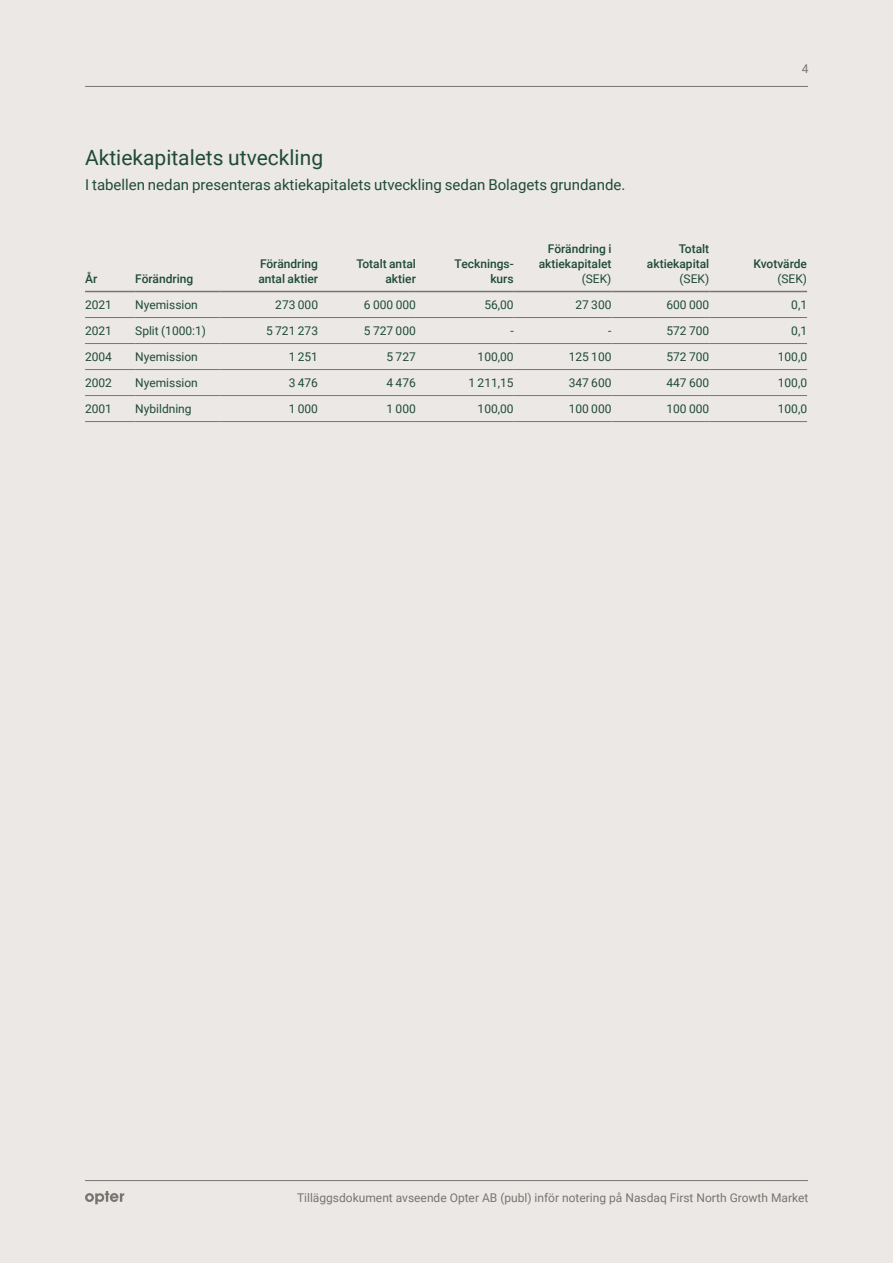
<style>
.page{position:relative;width:893px;height:1263px;background:#ebe8e5}
.page>*{position:absolute;margin:0;border:0;box-sizing:border-box;transform-origin:0 0}
.t1{font:21px "Roboto";color:#204a3c}
.t2{font:15px "Roboto";color:#204a3c}
.t3{font:12px "Roboto";color:#204a3c}
.t4{font:500 12px/15px "Roboto";color:#204a3c;text-align:right}
.t5{font:12px "Roboto";color:#787470}
</style>
<div class="page">
<hr style="left:85px;top:1180px;width:723px;height:1px;background:#787470">
<hr style="left:85px;top:86px;width:723px;height:1px;background:#787470">
<svg style="left:85px;top:1191px;width:39px;height:13px"></svg>
<hr style="left:85px;top:317px;width:50px;height:1px;background:#787470">
<hr style="left:135px;top:317px;width:85px;height:1px;background:#787470">
<hr style="left:220px;top:317px;width:98px;height:1px;background:#787470">
<hr style="left:318px;top:317px;width:98px;height:1px;background:#787470">
<hr style="left:416px;top:317px;width:98px;height:1px;background:#787470">
<hr style="left:514px;top:317px;width:97px;height:1px;background:#787470">
<hr style="left:611px;top:317px;width:98px;height:1px;background:#787470">
<hr style="left:709px;top:317px;width:98px;height:1px;background:#787470">
<hr style="left:85px;top:343px;width:50px;height:1px;background:#787470">
<hr style="left:135px;top:343px;width:85px;height:1px;background:#787470">
<hr style="left:220px;top:343px;width:98px;height:1px;background:#787470">
<hr style="left:318px;top:343px;width:98px;height:1px;background:#787470">
<hr style="left:416px;top:343px;width:98px;height:1px;background:#787470">
<hr style="left:514px;top:343px;width:97px;height:1px;background:#787470">
<hr style="left:611px;top:343px;width:98px;height:1px;background:#787470">
<hr style="left:709px;top:343px;width:98px;height:1px;background:#787470">
<hr style="left:85px;top:369px;width:50px;height:1px;background:#787470">
<hr style="left:135px;top:369px;width:85px;height:1px;background:#787470">
<hr style="left:220px;top:369px;width:98px;height:1px;background:#787470">
<hr style="left:318px;top:369px;width:98px;height:1px;background:#787470">
<hr style="left:416px;top:369px;width:98px;height:1px;background:#787470">
<hr style="left:514px;top:369px;width:97px;height:1px;background:#787470">
<hr style="left:611px;top:369px;width:98px;height:1px;background:#787470">
<hr style="left:709px;top:369px;width:98px;height:1px;background:#787470">
<hr style="left:85px;top:395px;width:50px;height:1px;background:#787470">
<hr style="left:135px;top:395px;width:85px;height:1px;background:#787470">
<hr style="left:220px;top:395px;width:98px;height:1px;background:#787470">
<hr style="left:318px;top:395px;width:98px;height:1px;background:#787470">
<hr style="left:416px;top:395px;width:98px;height:1px;background:#787470">
<hr style="left:514px;top:395px;width:97px;height:1px;background:#787470">
<hr style="left:611px;top:395px;width:98px;height:1px;background:#787470">
<hr style="left:709px;top:395px;width:98px;height:1px;background:#787470">
<hr style="left:85px;top:421px;width:50px;height:1px;background:#787470">
<hr style="left:135px;top:421px;width:85px;height:1px;background:#787470">
<hr style="left:220px;top:421px;width:98px;height:1px;background:#787470">
<hr style="left:318px;top:421px;width:98px;height:1px;background:#787470">
<hr style="left:416px;top:421px;width:98px;height:1px;background:#787470">
<hr style="left:514px;top:421px;width:97px;height:1px;background:#787470">
<hr style="left:611px;top:421px;width:98px;height:1px;background:#787470">
<hr style="left:709px;top:421px;width:98px;height:1px;background:#787470">
<hr style="left:85px;top:291px;width:50px;height:1px;background:#787470">
<hr style="left:135px;top:291px;width:85px;height:1px;background:#787470">
<hr style="left:220px;top:291px;width:98px;height:1px;background:#787470">
<hr style="left:318px;top:291px;width:98px;height:1px;background:#787470">
<hr style="left:416px;top:291px;width:98px;height:1px;background:#787470">
<hr style="left:514px;top:291px;width:97px;height:1px;background:#787470">
<hr style="left:611px;top:291px;width:98px;height:1px;background:#787470">
<hr style="left:709px;top:291px;width:98px;height:1px;background:#787470">
<h1 class="t1" style="left:85px;top:143px;width:240px">Aktiekapitalets utveckling</h1>
<p class="t2" style="left:85px;top:175px;width:542px">I tabellen nedan presenteras aktiekapitalets utveckling sedan Bolagets grundande.</p>
<p class="t4" style="left:85px;top:271px;width:14px">År</p>
<p class="t4" style="left:135px;top:271px;width:60px">Förändring</p>
<p class="t4" style="left:258px;top:256px;width:61px;text-align:left">Förändring antal aktier</p>
<p class="t4" style="left:356px;top:256px;width:61px">Totalt antal aktier</p>
<p class="t4" style="left:455px;top:256px;width:61px">Tecknings&shy;kurs</p>
<p class="t4" style="left:539px;top:241px;width:74px">Förändring i aktiekapitalet</p>
<p class="t3" style="left:582px;top:270px;width:31px">(SEK)</p>
<p class="t4" style="left:647px;top:241px;width:64px">Totalt aktiekapital</p>
<p class="t3" style="left:679px;top:270px;width:31px">(SEK)</p>
<p class="t5" style="left:802px;top:60px;width:8px">4</p>
<p class="t4" style="left:753px;top:256px;width:55px">Kvotvärde</p>
<p class="t3" style="left:777px;top:270px;width:31px">(SEK)</p>
<p class="t3" style="left:85px;top:296px;width:28px">2021</p>
<p class="t3" style="left:135px;top:296px;width:64px">Nyemission</p>
<p class="t3" style="left:275px;top:296px;width:44px">273 000</p>
<p class="t3" style="left:364px;top:296px;width:53px">6 000 000</p>
<p class="t3" style="left:484px;top:296px;width:31px">56,00</p>
<p class="t3" style="left:575px;top:296px;width:38px">27 300</p>
<p class="t3" style="left:666px;top:296px;width:44px">600 000</p>
<p class="t3" style="left:791px;top:296px;width:17px">0,1</p>
<p class="t3" style="left:85px;top:322px;width:28px">2021</p>
<p class="t3" style="left:135px;top:322px;width:72px">Split (1000:1)</p>
<p class="t3" style="left:266px;top:322px;width:53px">5 721 273</p>
<p class="t3" style="left:364px;top:322px;width:53px">5 727 000</p>
<p class="t3" style="left:510px;top:322px;width:4px">-</p>
<p class="t3" style="left:666px;top:322px;width:44px">572 700</p>
<p class="t3" style="left:791px;top:322px;width:17px">0,1</p>
<p class="t3" style="left:85px;top:348px;width:28px">2004</p>
<p class="t3" style="left:135px;top:348px;width:64px">Nyemission</p>
<p class="t3" style="left:289px;top:348px;width:31px">1 251</p>
<p class="t3" style="left:387px;top:348px;width:31px">5 727</p>
<p class="t3" style="left:478px;top:348px;width:38px">100,00</p>
<p class="t3" style="left:569px;top:348px;width:44px">125 100</p>
<p class="t3" style="left:666px;top:348px;width:44px">572 700</p>
<p class="t3" style="left:778px;top:348px;width:31px">100,0</p>
<p class="t3" style="left:85px;top:374px;width:28px">2002</p>
<p class="t3" style="left:135px;top:374px;width:64px">Nyemission</p>
<p class="t3" style="left:289px;top:374px;width:31px">3 476</p>
<p class="t3" style="left:387px;top:374px;width:31px">4 476</p>
<p class="t3" style="left:468px;top:374px;width:47px">1 211,15</p>
<p class="t3" style="left:569px;top:374px;width:44px">347 600</p>
<p class="t3" style="left:666px;top:374px;width:44px">447 600</p>
<p class="t3" style="left:778px;top:374px;width:31px">100,0</p>
<p class="t3" style="left:85px;top:400px;width:28px">2001</p>
<p class="t3" style="left:135px;top:400px;width:58px">Nybildning</p>
<p class="t3" style="left:289px;top:400px;width:31px">1 000</p>
<p class="t3" style="left:387px;top:400px;width:31px">1 000</p>
<p class="t3" style="left:478px;top:400px;width:38px">100,00</p>
<p class="t3" style="left:569px;top:400px;width:44px">100 000</p>
<p class="t3" style="left:666px;top:400px;width:44px">100 000</p>
<p class="t3" style="left:778px;top:400px;width:31px">100,0</p>
<p class="t5" style="left:297px;top:1189px;width:513px">Tilläggsdokument avseende Opter AB (publ) inför notering på Nasdaq First North Growth Market</p>
</div>
